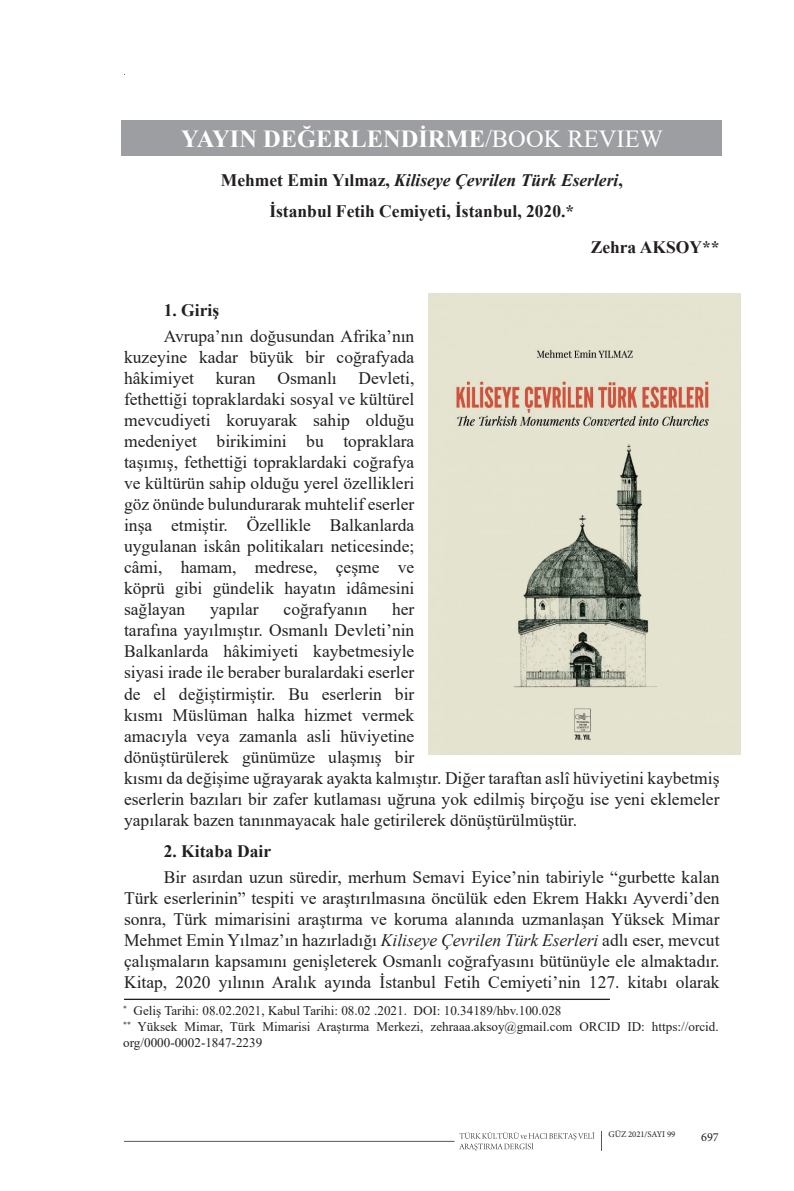
<style>
.page{position:relative;width:794px;height:1191px;background:#fff}
.page>*{position:absolute;margin:0;border:0;box-sizing:border-box;transform-origin:0 0}
.Gövde_Metni{font:700 24.5px "Times New Roman";color:#fff}
.Gövde_Metni-2{font:17.5px/21px "Times New Roman";color:#231f20;text-align:justify}
.Başlık{font:700 17.5px "Times New Roman";color:#231f20}
.t1{font:italic 700 17.5px "Times New Roman";color:#231f20}
.Dipnot{font:13.12px/15.8px "Times New Roman";color:#231f20}
.t2{font:12.25px "Minion Pro";color:#231f20}
.t3{font:8.75px "Minion Pro";letter-spacing:-.01em;color:#231f20}
.s1{font-weight:400}
.s2{font-style:normal}
.s3{font-style:italic}
</style>
<div class="page">
<hr style="left:124px;top:1141px;width:330px;height:1px;background:#57585a">
<hr style="left:124px;top:74px;width:595px;height:1px;background:#57585a">
<svg style="left:601px;top:1131px;width:1px;height:19px"></svg>
<svg style="left:459px;top:1132px;width:135px;height:18px"></svg>
<hr style="left:124px;top:998px;width:486px;height:2px;background:#231f20">
<img style="left:428px;top:294px;width:312px;height:460px">
<div style="left:125px;top:52px;width:593px;height:41px;background:#fff"></div>
<div style="left:121px;top:121px;width:601px;height:35px;background:#9c9ea1"></div>
<p class="Gövde_Metni" style="left:181px;top:121px;width:483px">YAYIN DEĞERLENDİRME<span class="s1">/BOOK REVIEW</span></p>
<p class="t1" style="left:221px;top:167px;width:403px"><span class="s2">Mehmet Emin Yılmaz,</span> Kiliseye Çevrilen Türk Eserleri<span class="s2">,</span></p>
<p class="Başlık" style="left:269px;top:199px;width:306px">İstanbul Fetih Cemiyeti, İstanbul, 2020.*</p>
<p class="Başlık" style="left:590px;top:234px;width:130px">Zehra AKSOY**</p>
<p class="Başlık" style="left:164px;top:298px;width:57px">1. Giriş</p>
<p class="Gövde_Metni-2" style="left:124px;top:325px;width:292px;text-indent:40px">Avrupa’nın doğusundan Afrika’nın kuzeyine kadar büyük bir coğrafyada hâkimiyet kuran Osmanlı Devleti, fethettiği topraklardaki sosyal ve kültürel mevcudiyeti koruyarak sahip olduğu medeniyet birikimini bu topraklara taşımış, fethettiği topraklardaki coğrafya ve kültürün sahip olduğu yerel özellikleri göz önünde bulundurarak muhtelif eserler inşa etmiştir. Özellikle Balkanlarda uygulanan iskân politikaları neticesinde; câmi, hamam, medrese, çeşme ve köprü gibi gündelik hayatın idâmesini sağlayan</p>
<p class="Gövde_Metni-2" style="left:124px;top:598px;width:597px;text-align:left;text-indent:268px">her<br>tarafına yayılmıştır. Osmanlı Devleti’nin<br>Balkanlarda hâkimiyeti kaybetmesiyle<br>siyasi irade ile beraber buralardaki eserler<br>de el değiştirmiştir. Bu eserlerin bir<br>kısmı Müslüman halka hizmet vermek<br>amacıyla veya zamanla asli hüviyetine<br>dönüştürülerek günümüze ulaşmış bir<br>kısmı da değişime uğrayarak ayakta kalmıştır. Diğer taraftan aslî hüviyetini kaybetmiş eserlerin bazıları bir zafer kutlaması uğruna yok edilmiş birçoğu ise yeni eklemeler yapılarak bazen tanınmayacak hale getirilerek dönüştürülmüştür.</p>
<p class="Başlık" style="left:164px;top:839px;width:109px">2. Kitaba Dair</p>
<p class="Gövde_Metni-2" style="left:124px;top:866px;width:597px;text-indent:40px">Bir asırdan uzun süredir, merhum Semavi Eyice’nin tabiriyle “gurbette kalan Türk eserlerinin” tespiti ve araştırılmasına öncülük eden Ekrem Hakkı Ayverdi’den sonra, Türk mimarisini araştırma ve koruma alanında uzmanlaşan Yüksek Mimar Mehmet Emin Yılmaz’ın hazırladığı <span class="s3">Kiliseye Çevrilen Türk Eserleri</span> adlı eser, mevcut çalışmaların kapsamını genişleterek Osmanlı coğrafyasını bütünüyle ele almaktadır.<br>Kitap, 2020 yılının Aralık ayında İstanbul Fetih Cemiyeti’nin 127. kitabı olarak</p>
<p class="Gövde_Metni-2" style="left:210px;top:598px;width:50px">yapılar</p>
<p class="Gövde_Metni-2" style="left:283px;top:598px;width:85px">coğrafyanın</p>
<p class="Dipnot" style="left:123px;top:1002px;width:440px"><sup>*</sup> Geliş Tarihi: 08.02.2021, Kabul Tarihi: 08.02 .2021. DOI: 10.34189/hbv.100.028</p>
<p class="Dipnot" style="left:123px;top:1018px;width:597px"><sup>**</sup> Yüksek Mimar, Türk Mimarisi Araştırma Merkezi, zehraaa.aksoy@gmail.com ORCID ID: https://orcid. org/0000-0002-1847-2239</p>
<p class="t3" style="left:608px;top:1128px;width:68px">GÜZ 2021/SAYI 99</p>
<p class="t2" style="left:701px;top:1129px;width:19px">697</p>
</div>
